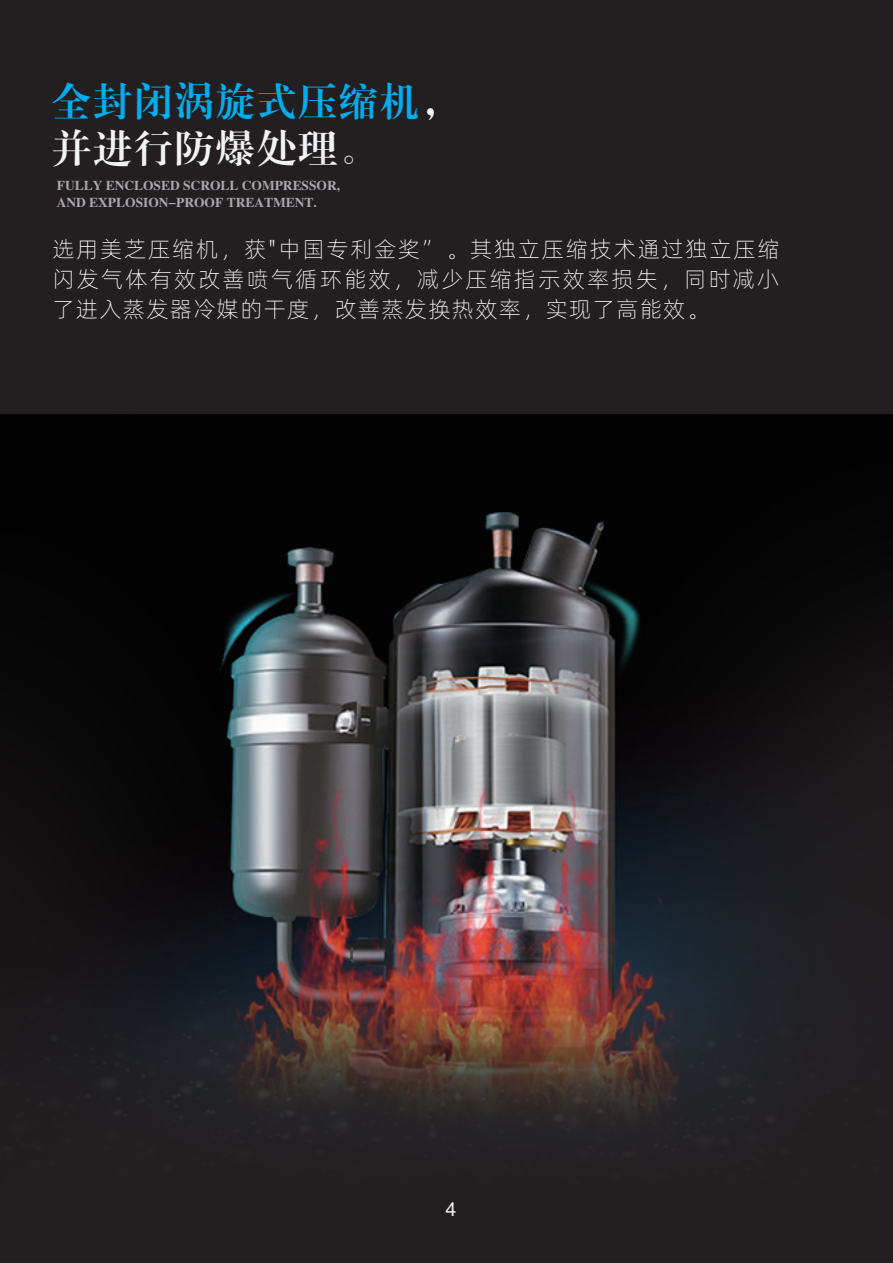
<style>
.page{position:relative;width:893px;height:1263px;background:#231f20}
.page>*{position:absolute;margin:0;border:0;box-sizing:border-box;transform-origin:0 0}
.t1{font:39px/46.8px "FZXBSK GBK1 0";letter-spacing:.05em;color:#00aeef}
.t2{font:22.5px/30px "Alibaba Pu Hui Ti L";letter-spacing:.06em;color:#fff;text-align:justify}
.t3{font:19.5px "FZHTK GBK1 0";color:#f2f3f4}
.t4{font:13.5px/16.2px "FZXBSK GBK1 0";color:#a8a9ad}
.s1{color:#f2f3f4}
</style>
<div class="page">
<img style="left:0;top:414px;width:893px;height:724px">
<h1 class="t1" style="left:52px;top:80px;width:409px">全封闭涡旋式压缩机<span class="s1">，并进行防爆处理。</span></h1>
<p class="t4" style="left:57px;top:178px;width:285px">FULLY ENCLOSED SCROLL COMPRESSOR,<br>AND EXPLOSION-PROOF TREATMENT.</p>
<p class="t2" style="left:52px;top:233px;width:728px">选用美芝压缩机，获"中国专利金奖”。其独立压缩技术通过独立压缩闪发气体有效改善喷气循环能效，减少压缩指示效率损失，同时减小了进入蒸发器冷媒的干度，改善蒸发换热效率，实现了高能效。</p>
<p class="t3" style="left:445px;top:1198px;width:12px">4</p>
</div>
